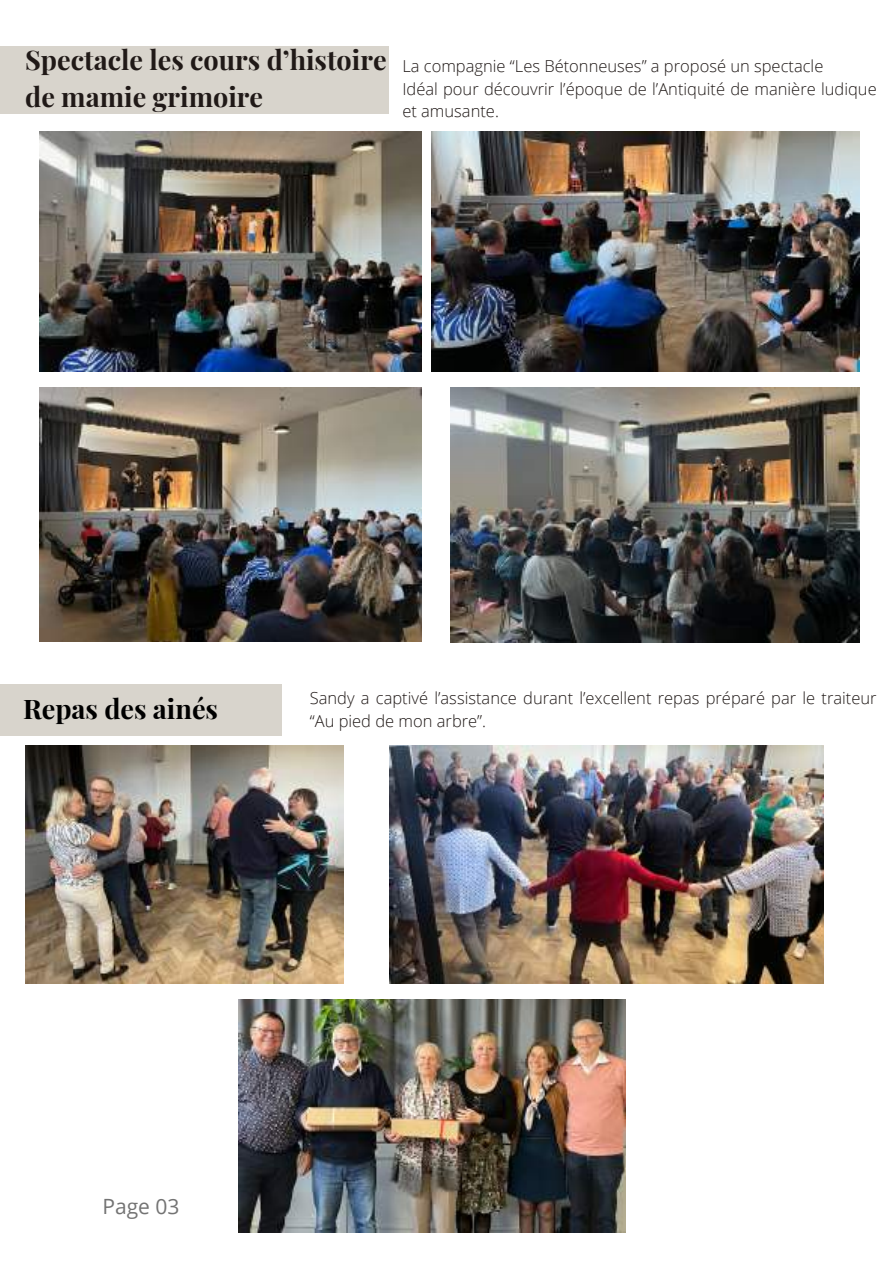
<style>
.page{position:relative;width:894px;height:1264px;background:#fff}
.page>*{position:absolute;margin:0;border:0;box-sizing:border-box;transform-origin:0 0}
.t1{font:700 27px/37.2px "Playfair Display";color:#201917}
.t2{font:700 27px "Playfair Display";color:#000}
.t3{font:21px "Open Sans";color:#737373}
.t4{font:300 16.5px/22.5px "Open Sans";color:#201917}
</style>
<div class="page">
<div style="left:0;top:46px;width:388px;height:68px;background:#d8d4cc"></div>
<div style="left:0;top:684px;width:282px;height:51px;background:#d8d4cc"></div>
<img style="left:432px;top:131px;width:427px;height:240px">
<img style="left:39px;top:387px;width:382px;height:255px">
<img style="left:39px;top:131px;width:382px;height:240px">
<img style="left:451px;top:387px;width:408px;height:255px">
<img style="left:25px;top:745px;width:319px;height:238px">
<img style="left:389px;top:745px;width:434px;height:238px">
<img style="left:238px;top:999px;width:387px;height:232px">
<h1 class="t1" style="left:25px;top:40px;width:363px">Spectacle les cours d’histoire de mamie grimoire</h1>
<p class="t4" style="left:402px;top:55px;width:475px">La compagnie “Les Bétonneuses” a proposé un spectacle<br>Idéal pour découvrir l’époque de l’Antiquité de manière ludique et amusante.</p>
<h1 class="t2" style="left:23px;top:690px;width:196px">Repas des ainés</h1>
<p class="t4" style="left:310px;top:686px;width:568px">Sandy a captivé l’assistance durant l’excellent repas préparé par le traiteur “Au pied de mon arbre”.</p>
<p class="t3" style="left:102px;top:1191px;width:79px">Page 03</p>
</div>
